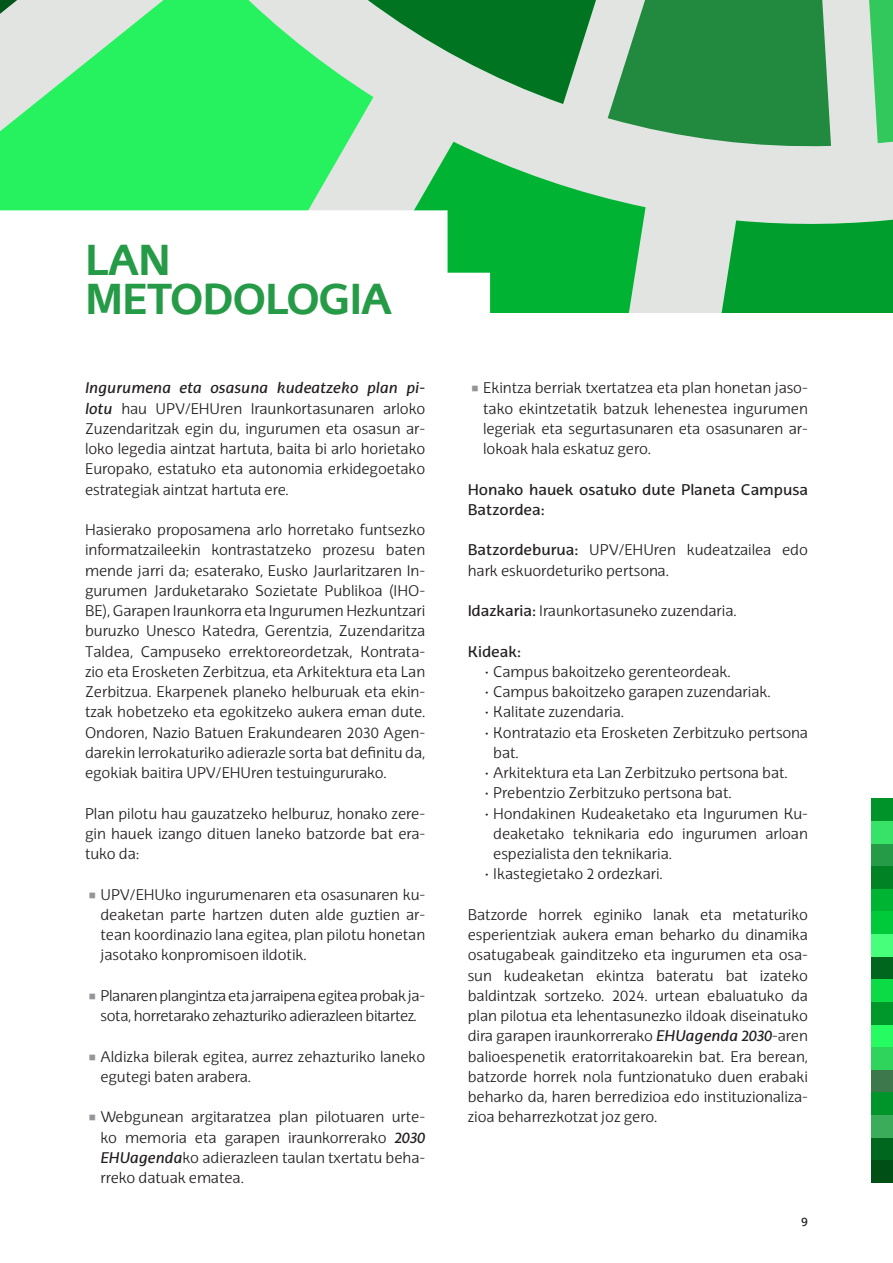
<style>
.page{position:relative;width:893px;height:1263px;background:#fff}
.page>*{position:absolute;margin:0;border:0;box-sizing:border-box;transform-origin:0 0}
.SUNAREA{font:700 42px/39px "EHU Sans";letter-spacing:-.025em;color:#269b47}
.t1{font:300 15px/20.2px "EHU Sans";color:#231f20;text-align:justify}
.t2{font:300 15px/20.2px "EHU Sans";letter-spacing:-.02em;color:#231f20}
.t3{font:15px/20.2px "EHU Sans";color:#231f20}
.t4{font:12px "EHU Serif";color:#231f20}
.s1{font-weight:400;font-style:italic}
.s2{font-weight:400}
</style>
<div class="page">
<svg style="left:872px;top:798px;width:21px;height:385px;background:#16a83f"></svg>
<svg style="left:0;top:0;width:893px;height:312px;background:#67cc83"></svg>
<svg style="left:0;top:210px;width:490px;height:102px"></svg>
<p class="SUNAREA" style="left:85px;top:240px;width:308px">LAN<br>METODOLOGIA</p>
<p class="t1" style="left:85px;top:378px;width:342px"><span class="s1">Ingurumena eta osasuna kudeatzeko plan pi&shy;lotu</span> hau UPV/EHUren Iraunkortasunaren arloko Zuzendaritzak egin du, ingurumen eta osasun ar&shy;loko legedia aintzat hartuta, baita bi arlo horietako Europako, estatuko eta autonomia erkidegoetako estrategiak aintzat hartuta ere.</p>
<p class="t1" style="left:85px;top:519px;width:342px">Hasierako proposamena arlo horretako funtsezko informatzaileekin kontrastatzeko prozesu baten mende jarri da; esaterako, Eusko Jaurlaritzaren In&shy;gurumen Jarduketarako Sozietate Publikoa (IHO-BE), Garapen Iraunkorra eta Ingurumen Hezkuntzari buruzko Unesco Katedra, Gerentzia, Zuzendaritza Taldea, Campuseko errektoreordetzak, Kontrata&shy;zio eta Erosketen Zerbitzua, eta Arkitektura eta Lan Zerbitzua. Ekarpenek planeko helburuak eta ekin&shy;tzak hobetzeko eta egokitzeko aukera eman dute.<br>Ondoren, Nazio Batuen Erakundearen 2030 Agen&shy;darekin lerrokaturiko adierazle sorta bat definitu da, egokiak baitira UPV/EHUren testuingururako.</p>
<p class="t1" style="left:85px;top:803px;width:342px">Plan pilotu hau gauzatzeko helburuz, honako zere&shy;gin hauek izango dituen laneko batzorde bat era&shy;tuko da:</p>
<p class="t1" style="left:100px;top:884px;width:326px">UPV/EHUko ingurumenaren eta osasunaren ku&shy;deaketan parte hartzen duten alde guztien ar&shy;tean koordinazio lana egitea, plan pilotu honetan jasotako konpromisoen ildotik.</p>
<p class="t2" style="left:100px;top:985px;width:326px">Planaren plangintza eta jarraipena egitea probak ja&shy;sota, horretarako zehazturiko adierazleen bitartez.</p>
<p class="t1" style="left:100px;top:1046px;width:326px">Aldizka bilerak egitea, aurrez zehazturiko laneko egutegi baten arabera.</p>
<p class="t1" style="left:100px;top:1107px;width:326px">Webgunean argitaratzea plan pilotuaren urte&shy;ko memoria eta garapen iraunkorrerako <span class="s1">2030<br>EHUagenda</span>ko adierazleen taulan txertatu beha&shy;rreko datuak ematea.</p>
<p class="t1" style="left:483px;top:378px;width:326px">Ekintza berriak txertatzea eta plan honetan jaso&shy;tako ekintzetatik batzuk lehenestea ingurumen legeriak eta segurtasunaren eta osasunaren ar&shy;lokoak hala eskatuz gero.</p>
<p class="t3" style="left:468px;top:479px;width:342px">Honako hauek osatuko dute Planeta Campusa<br>Batzordea:</p>
<p class="t1" style="left:468px;top:540px;width:342px"><span class="s2">Batzordeburua:</span> UPV/EHUren kudeatzailea edo hark eskuordeturiko pertsona.</p>
<p class="t1" style="left:468px;top:600px;width:270px"><span class="s2">Idazkaria:</span> Iraunkortasuneko zuzendaria.</p>
<p class="t3" style="left:468px;top:641px;width:55px">Kideak:</p>
<p class="t1" style="left:485px;top:661px;width:247px"><span class="s2">·</span> Campus bakoitzeko gerenteordeak.</p>
<p class="t1" style="left:485px;top:681px;width:287px"><span class="s2">·</span> Campus bakoitzeko garapen zuzendariak.</p>
<p class="t1" style="left:485px;top:702px;width:141px"><span class="s2">·</span> Kalitate zuzendaria.</p>
<p class="t1" style="left:493px;top:722px;width:316px;text-indent:-9px"><span class="s2">·</span> Kontratazio eta Erosketen Zerbitzuko pertsona bat.</p>
<p class="t1" style="left:485px;top:762px;width:304px"><span class="s2">·</span> Arkitektura eta Lan Zerbitzuko pertsona bat.</p>
<p class="t1" style="left:485px;top:783px;width:248px"><span class="s2">·</span> Prebentzio Zerbitzuko pertsona bat.</p>
<p class="t1" style="left:493px;top:803px;width:316px;text-indent:-9px"><span class="s2">·</span> Hondakinen Kudeaketako eta Ingurumen Ku&shy;deaketako teknikaria edo ingurumen arloan espezialista den teknikaria.</p>
<p class="t1" style="left:485px;top:864px;width:179px"><span class="s2">·</span> Ikastegietako 2 ordezkari.</p>
<p class="t1" style="left:468px;top:904px;width:342px">Batzorde horrek eginiko lanak eta metaturiko esperientziak aukera eman beharko du dinamika osatugabeak gainditzeko eta ingurumen eta osa&shy;sun kudeaketan ekintza bateratu bat izateko baldintzak sortzeko. 2024. urtean ebaluatuko da plan pilotua eta lehentasunezko ildoak diseinatuko dira garapen iraunkorrerako <span class="s1">EHUagenda 2030</span>-aren balioespenetik eratorritakoarekin bat. Era berean, batzorde horrek nola funtzionatuko duen erabaki beharko da, haren berredizioa edo instituzionaliza&shy;zioa beharrezkotzat joz gero.</p>
<p class="t4" style="left:801px;top:1214px;width:8px">9</p>
</div>
